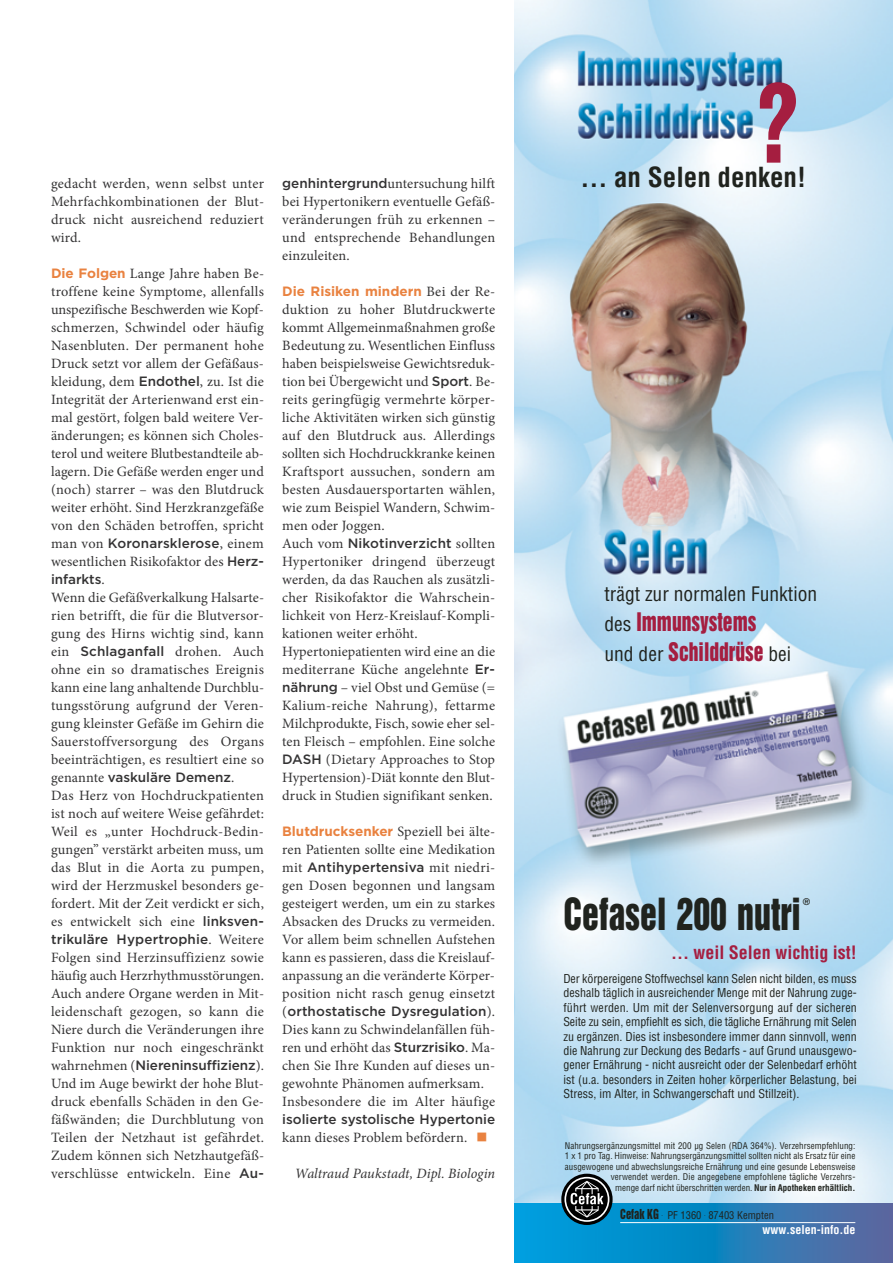
<style>
.page{position:relative;width:893px;height:1263px;background:#fff}
.page>*{position:absolute;margin:0;border:0;box-sizing:border-box;transform-origin:0 0}
.t1{font:99px "Helvetica Inserat Roman+NBDTZF";color:#a51e40;scale:.83 1}
.t2{font:40.5px "Helvetica Inserat Roman+NBDTZF";color:#20231e;scale:.83 1}
.t3{font:27px "Helvetica Condensed Bold+GRTUFH";color:#20231e}
.t4{font:23.4px/30px "Helvetica Inserat Roman+NBDTZF";color:#a51e40;scale:.83 1}
.t5{font:19.5px "Helvetica Condensed+QATQRY";color:#20231e}
.t6{font:18px "Helvetica Condensed Bold+GRTUFH";color:#a51e40}
.t7{font:14.25px/18px "Minion Pro";letter-spacing:.01em;color:#343334;text-align:justify}
.t8{font:italic 14.25px "Minion Pro";color:#343334}
.t9{font:500 13.5px "Gotham";color:#343334}
.t10{font:700 13.5px "Gotham";color:#e98240}
.t11{font:12px/14.4px "Helvetica Condensed+QATQRY";color:#20231e;text-align:justify}
.t12{font:12px "Helvetica Condensed Bold+GRTUFH";color:#fff}
.t13{font:10.5px "Helvetica Condensed+QATQRY";color:#20231e}
.t14{font:9px/10.5px "Helvetica Condensed+QATQRY";color:#20231e;text-align:right}
.t15{font:9px "Helvetica Condensed Bold+GRTUFH";color:#20231e}
.s1{font-family:"Gotham";font-weight:700;font-size:13.5px;color:#e98240}
.s2{font-family:"Gotham";font-weight:500;font-size:13.5px}
.s3{font-family:"Minion Pro";font-weight:400;font-size:14.25px}
.s4{font-family:"Minion Pro";font-weight:400;font-size:14.25px;color:#343334}
.s5{font-family:"Helvetica Condensed+QATQRY";font-size:19.5px;color:#20231e}
.s6{font-family:"Helvetica Condensed Bold+GRTUFH"}
.s7{font-family:"Helvetica Inserat Roman+NBDTZF";font-size:12.6px}
</style>
<div class="page">
<img style="left:514px;top:0;width:379px;height:1203px">
<svg style="left:514px;top:1203px;width:379px;height:60px;background:#1e83bf"></svg>
<svg style="left:563px;top:1176px;width:47px;height:46px"></svg>
<div style="left:561px;top:1174px;width:52px;height:51px;border:3px solid #000;border-radius:50%"></div>
<svg style="left:566px;top:1178px;width:42px;height:42px;background:#4b4e50"></svg>
<hr style="left:620px;top:1222px;width:235px;height:1px;background:#fff">
<p class="t7" style="left:51px;top:176px;width:215px">gedacht werden, wenn selbst unter Mehrfachkombinationen der Blut&shy;druck nicht ausreichend reduziert wird.</p>
<p class="t7" style="left:51px;top:266px;width:215px"><span class="s1">Die Folgen</span> Lange Jahre haben Be&shy;troffene keine Symptome, allenfalls unspezifische Beschwerden wie Kopf&shy;schmerzen, Schwindel oder häufig Nasenbluten. Der permanent hohe Druck setzt vor allem der Gefäßaus&shy;kleidung, dem <span class="s2">Endothel</span>, zu. Ist die Integrität der Arterienwand erst ein&shy;mal gestört, folgen bald weitere Ver&shy;änderungen; es können sich Choles&shy;terol und weitere Blutbestandteile ab&shy;lagern. Die Gefäße werden enger und (noch) starrer – was den Blutdruck weiter erhöht. Sind Herzkranzgefäße von den Schäden betroffen, spricht</p>
<p class="t9" style="left:51px;top:538px;width:214px"><span class="s3">man von</span> Koronarsklerose<span class="s3">, einem</span></p>
<p class="t7" style="left:51px;top:554px;width:214px">wesentlichen Risikofaktor des <span class="s2">Herz-</span></p>
<p class="t9" style="left:51px;top:574px;width:55px">infarkts<span class="s3">.</span></p>
<p class="t7" style="left:51px;top:590px;width:215px">Wenn die Gefäßverkalkung Halsarte&shy;rien betrifft, die für die Blutversor&shy;gung des Hirns wichtig sind, kann ein <span class="s2">Schlaganfall</span> drohen. Auch ohne ein so dramatisches Ereignis kann eine lang anhaltende Durchblu&shy;tungsstörung aufgrund der Veren&shy;gung kleinster Gefäße im Gehirn die Sauerstoffversorgung des Organs beeinträchtigen, es resultiert eine so</p>
<p class="t9" style="left:51px;top:772px;width:185px"><span class="s3">genannte</span> vaskuläre Demenz<span class="s3">.</span></p>
<p class="t7" style="left:51px;top:788px;width:215px">Das Herz von Hochdruckpatienten ist noch auf weitere Weise gefährdet:<br>Weil es „unter Hochdruck-Bedin&shy;gungen” verstärkt arbeiten muss, um das Blut in die Aorta zu pumpen, wird der Herzmuskel besonders ge&shy;fordert. Mit der Zeit verdickt er sich, es entwickelt sich eine <span class="s2">linksven-</span></p>
<p class="t9" style="left:51px;top:934px;width:214px">trikuläre Hypertrophie<span class="s3">. Weitere</span></p>
<p class="t7" style="left:51px;top:950px;width:215px">Folgen sind Herzinsuffizienz sowie häufig auch Herzrhythmusstörungen.<br>Auch andere Organe werden in Mit&shy;leidenschaft gezogen, so kann die Niere durch die Veränderungen ihre Funktion nur noch eingeschränkt</p>
<p class="t9" style="left:51px;top:1060px;width:214px"><span class="s3">wahrnehmen (</span>Niereninsuffizienz<span class="s3">).</span></p>
<p class="t7" style="left:51px;top:1076px;width:215px">Und im Auge bewirkt der hohe Blut&shy;druck ebenfalls Schäden in den Ge&shy;fäßwänden; die Durchblutung von Teilen der Netzhaut ist gefährdet.<br>Zudem können sich Netzhautgefäß&shy;verschlüsse entwickeln. Eine <span class="s2">Au-</span></p>
<p class="t7" style="left:282px;top:176px;width:215px"><span class="s2">genhintergrund</span>untersuchung hilft bei Hypertonikern eventuelle Gefäß&shy;veränderungen früh zu erkennen – und entsprechende Behandlungen einzuleiten.</p>
<p class="t10" style="left:282px;top:286px;width:215px">Die Risiken mindern <span class="s4">Bei der Re-</span></p>
<p class="t7" style="left:282px;top:302px;width:215px">duktion zu hoher Blutdruckwerte kommt Allgemeinmaßnahmen große Bedeutung zu. Wesentlichen Einfluss haben beispielsweise Gewichtsreduk&shy;tion bei Übergewicht und <span class="s2">Sport</span>. Be&shy;reits geringfügig vermehrte körper&shy;liche Aktivitäten wirken sich günstig auf den Blutdruck aus. Allerdings sollten sich Hochdruckkranke keinen Kraftsport aussuchen, sondern am besten Ausdauersportarten wählen, wie zum Beispiel Wandern, Schwim&shy;men oder Joggen.</p>
<p class="t9" style="left:282px;top:538px;width:214px"><span class="s3">Auch vom</span> Nikotinverzicht <span class="s3">sollten</span></p>
<p class="t7" style="left:282px;top:554px;width:215px;text-align:left">Hypertoniker dringend überzeugt werden, da das Rauchen als zusätzli&shy;cher Risikofaktor die Wahrschein&shy;lichkeit von Herz-Kreislauf-Kompli&shy;kationen weiter erhöht.<br>Hypertoniepatienten wird eine an die mediterrane Küche angelehnte <span class="s2">Er&shy;nährung</span> – viel Obst und Gemüse (= Kalium-reiche Nahrung), fettarme Milchprodukte, Fisch, sowie eher sel&shy;ten Fleisch – empfohlen. Eine solche <span class="s2">DASH</span> (Dietary Approaches to Stop Hypertension)-Diät konnte den Blut&shy;druck in Studien signifikant senken.</p>
<p class="t7" style="left:282px;top:824px;width:215px"><span class="s1">Blutdrucksenker</span> Speziell bei älte&shy;ren Patienten sollte eine Medikation</p>
<p class="t9" style="left:282px;top:862px;width:215px"><span class="s3">mit</span> Antihypertensiva <span class="s3">mit niedri-</span></p>
<p class="t7" style="left:282px;top:878px;width:215px">gen Dosen begonnen und langsam gesteigert werden, um ein zu starkes Absacken des Drucks zu vermeiden.<br>Vor allem beim schnellen Aufstehen kann es passieren, dass die Kreislauf&shy;anpassung an die veränderte Körper&shy;position nicht rasch genug einsetzt</p>
<p class="t9" style="left:282px;top:1006px;width:214px"><span class="s3">(</span>orthostatische Dysregulation<span class="s3">).</span></p>
<p class="t7" style="left:282px;top:1022px;width:215px;text-align:left">Dies kann zu Schwindelanfällen füh&shy;ren und erhöht das <span class="s2">Sturzrisiko</span>. Ma&shy;chen Sie Ihre Kunden auf dieses un&shy;gewohnte Phänomen aufmerksam.<br>Insbesondere die im Alter häufige</p>
<p class="t9" style="left:282px;top:1114px;width:214px">isolierte systolische Hypertonie</p>
<p class="t7" style="left:282px;top:1130px;width:187px">kann dieses Problem befördern.</p>
<p class="t8" style="left:295px;top:1168px;width:202px">Waltraud Paukstadt, Dipl. Biologin</p>
<h1 class="t1" style="left:757px;top:71px;width:51px">?</h1>
<h3 class="t3" style="left:580px;top:164px;width:227px">... an Selen denken!</h3>
<h3 class="t5" style="left:604px;top:585px;width:214px">trägt zur normalen Funktion</h3>
<h3 class="t4" style="left:604px;top:608px;width:227px"><span class="s5">des</span> Immunsystems <span class="s5">und der</span> Schilddrüse <span class="s5">bei</span></h3>
<h2 class="t2" style="left:563px;top:892px;width:288px">Cefasel 200 nutri</h2>
<p class="t15" style="left:803px;top:897px;width:9px">®</p>
<p class="t6" style="left:671px;top:944px;width:187px">... weil Selen wichtig ist!</p>
<p class="t11" style="left:563px;top:972px;width:295px">Der körpereigene Stoffwechsel kann Selen nicht bilden, es muss deshalb täglich in ausreichender Menge mit der Nahrung zuge&shy;führt werden. Um mit der Selenversorgung auf der sicheren Seite zu sein, empfiehlt es sich, die tägliche Ernährung mit Selen zu ergänzen. Dies ist insbesondere immer dann sinnvoll, wenn die Nahrung zur Deckung des Bedarfs - auf Grund unausgewo&shy;gener Ernährung - nicht ausreicht oder der Selenbedarf erhöht ist (u.a. besonders in Zeiten hoher körperlicher Belastung, bei Stress, im Alter, in Schwangerschaft und Stillzeit).</p>
<p class="t14" style="left:565px;top:1141px;width:292px">Nahrungsergänzungsmittel mit 200 μg Selen (RDA 364%). Verzehrsempfehlung:<br>1 x 1 pro Tag. Hinweise: Nahrungsergänzungsmittel sollten nicht als Ersatz für eine ausgewogene und abwechslungsreiche Ernährung und eine gesunde Lebensweise verwendet werden. Die angegebene empfohlene tägliche Verzehrs-<br>menge darf nicht überschritten werden. <span class="s6">Nur in Apotheken erhältlich.</span></p>
<p class="t13" style="left:620px;top:1210px;width:155px"><span class="s7">Cefak KG</span> <sup>.</sup> PF 1360 <sup>.</sup> 87403 Kempten</p>
<p class="t12" style="left:762px;top:1224px;width:94px">www.selen-info.de</p>
</div>
